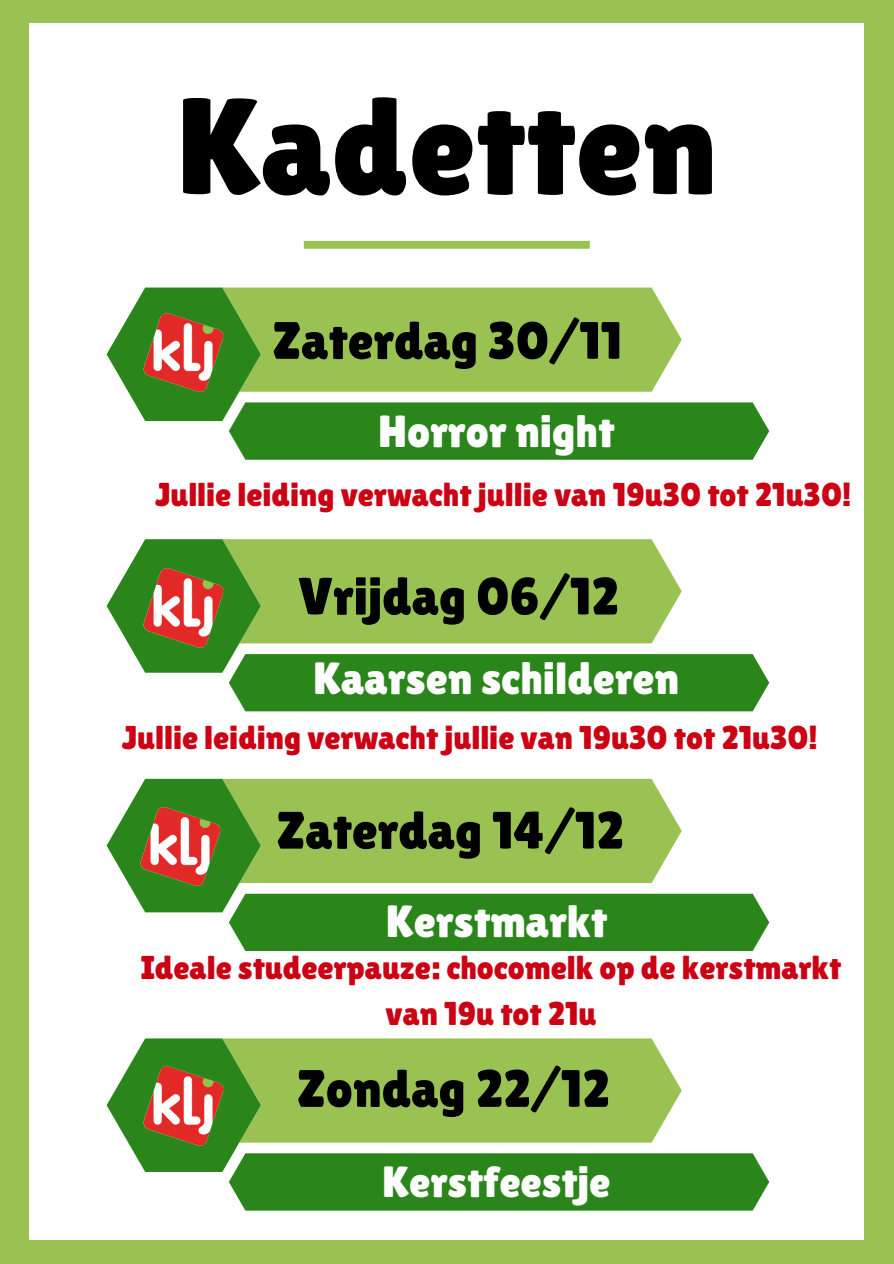
<style>
.page{position:relative;width:894px;height:1264px;background:#fff}
.page>*{position:absolute;margin:0;border:0;box-sizing:border-box;transform-origin:0 0}
.t1{font:136.5px "Lilita One";color:#000}
.t2{font:52.5px "Lilita One";color:#000}
.t3{font:45px "Lilita One";color:#fff}
.t4{font:43.5px "Lilita One";color:#fff}
.t5{font:33px "Lilita One";color:#cc0114}
</style>
<div class="page">
<div style="left:0;top:0;width:893px;height:1263px;background:#99c252"></div>
<div style="left:30px;top:23px;width:833px;height:1216px;background:#fff"></div>
<svg style="left:107px;top:287px;width:662px;height:172px"></svg>
<svg style="left:107px;top:1038px;width:662px;height:172px"></svg>
<svg style="left:107px;top:539px;width:662px;height:172px"></svg>
<svg style="left:107px;top:778px;width:662px;height:173px"></svg>
<img style="left:138px;top:1063px;width:86px;height:92px">
<img style="left:138px;top:310px;width:86px;height:92px">
<img style="left:138px;top:565px;width:86px;height:93px">
<img style="left:134px;top:804px;width:87px;height:92px">
<div style="left:304px;top:241px;width:285px;height:8px;background:#99c252"></div>
<p class="t1" style="left:176px;top:68px;width:542px">Kadetten</p>
<p class="t2" style="left:271px;top:310px;width:351px">Zaterdag 30/11</p>
<h3 class="t3" style="left:378px;top:405px;width:238px">Horror night</h3>
<h2 class="t5" style="left:155px;top:476px;width:697px">Jullie leiding verwacht jullie van 19u30 tot 21u30!</h2>
<p class="t2" style="left:298px;top:566px;width:322px">Vrijdag 06/12</p>
<h3 class="t3" style="left:313px;top:652px;width:367px">Kaarsen schilderen</h3>
<p class="t5" style="left:122px;top:718px;width:697px">Jullie leiding verwacht jullie van 19u30 tot 21u30!</p>
<p class="t2" style="left:276px;top:800px;width:349px">Zaterdag 14/12</p>
<p class="t3" style="left:386px;top:895px;width:223px">Kerstmarkt</p>
<p class="t5" style="left:141px;top:948px;width:701px">Ideale studeerpauze: chocomelk op de kerstmarkt</p>
<p class="t5" style="left:385px;top:994px;width:212px">van 19u tot 21u</p>
<p class="t2" style="left:296px;top:1058px;width:315px">Zondag 22/12</p>
<h2 class="t4" style="left:382px;top:1156px;width:229px">Kerstfeestje</h2>
</div>
